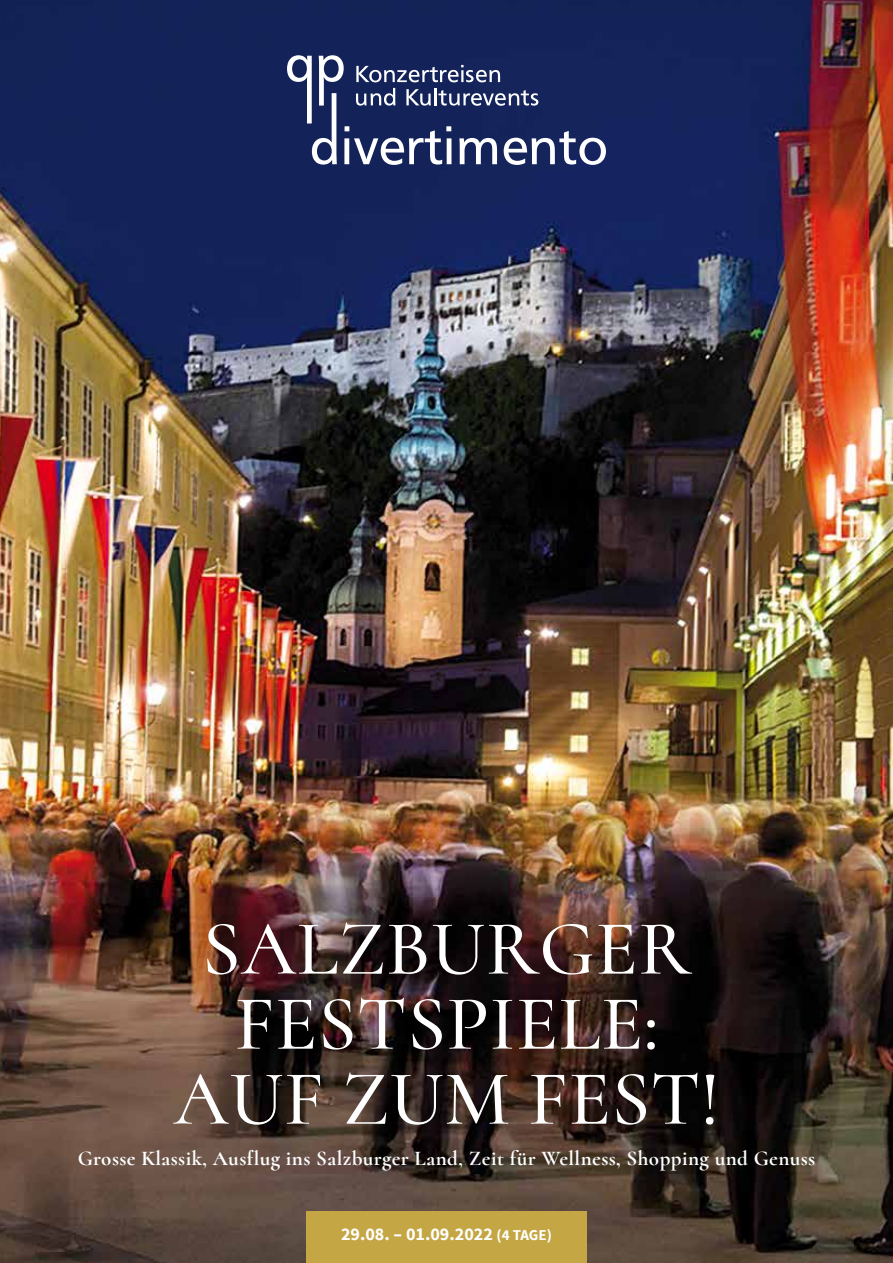
<style>
.page{position:relative;width:893px;height:1263px;background:#fff}
.page>*{position:absolute;margin:0;border:0;box-sizing:border-box;transform-origin:0 0}
.t1{font:500 78px/75px "Cormorant";letter-spacing:.005em;color:#fff;text-align:center}
.t2{font:700 21px "Cormorant";letter-spacing:.02em;color:#fff}
.t3{font:700 18px "Source Sans Pro";color:#fff}
.s1{font-size:15px}
</style>
<div class="page">
<img style="left:0;top:0;width:893px;height:1263px">
<svg style="left:287px;top:55px;width:319px;height:110px;background:#3c4976"></svg>
<div style="left:306px;top:1212px;width:281px;height:51px;background:#c5a644"></div>
<h1 class="t1" style="left:173px;top:911px;width:548px">SALZBURGER<br>FESTSPIELE:<br>AUF ZUM FEST!</h1>
<p class="t2" style="left:78px;top:1145px;width:739px">Grosse Klassik, Ausflug ins Salzburger Land, Zeit für Wellness, Shopping und Genuss</p>
<p class="t3" style="left:341px;top:1223px;width:212px">29.08. – 01.09.2022 <span class="s1">(4 TAGE)</span></p>
</div>
